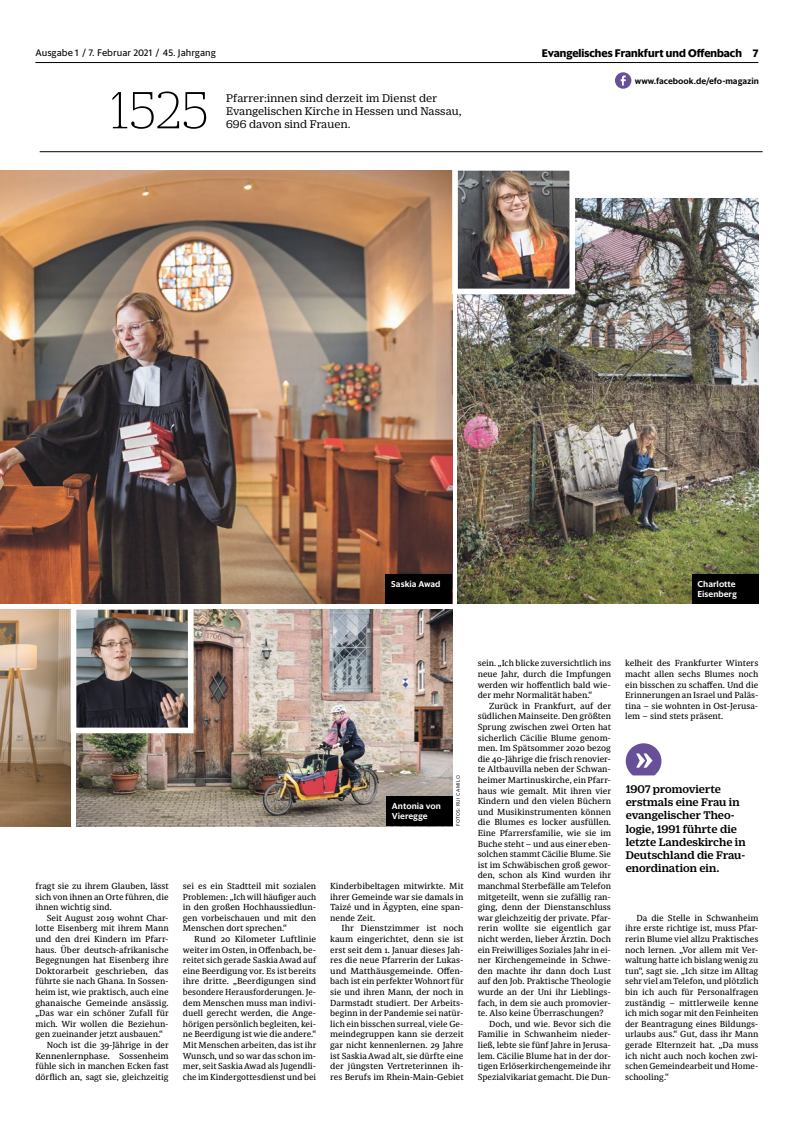
<style>
.page{position:relative;width:808px;height:1134px;background:#fff}
.page>*{position:absolute;margin:0;border:0;box-sizing:border-box;transform-origin:0 0}
.t1{font:100 56.7px "Duplicate Ionic";color:#000}
.t2{font:500 12px/13.2px "Duplicate Ionic";color:#000}
.t3{font:12px/13.2px "Duplicate Ionic";letter-spacing:.01em;color:#000}
.t4{font:700 10.9px "Sanomat Sans";color:#000}
.t5{font:9.8px "Sanomat Sans Text";color:#000}
.t6{font:8.7px/10.6px "Sindelar Regular B";color:#000;text-align:justify}
.t7{font:600 8.7px/10.4px "Sanomat Sans Text";color:#fff}
.t8{font:600 8.7px "Sanomat Sans Text";color:#000}
.t9{font:5px "Sanomat Sans Text";letter-spacing:.07em;color:#000}
</style>
<div class="page">
<hr style="left:40px;top:151px;width:723px;height:1px;background:#000">
<div style="left:615px;top:72px;width:16px;height:17px;background:#685098;border-radius:50%"></div>
<svg style="left:621px;top:75px;width:5px;height:11px"></svg>
<hr style="left:35px;top:62px;width:723px;height:1px;background:#000">
<img style="left:0;top:610px;width:71px;height:216px">
<img style="left:77px;top:610px;width:375px;height:216px">
<img style="left:78px;top:611px;width:109px;height:115px">
<div style="left:71px;top:604px;width:123px;height:129px;border:6px solid #fff"></div>
<img style="left:0;top:170px;width:452px;height:434px">
<img style="left:458px;top:198px;width:300px;height:406px">
<svg style="left:626px;top:743px;width:35px;height:32px"></svg>
<img style="left:459px;top:172px;width:109px;height:115px">
<div style="left:452px;top:165px;width:123px;height:129px;border:6px solid #fff"></div>
<div style="left:692px;top:574px;width:66px;height:30px;background:#000"></div>
<div style="left:386px;top:796px;width:67px;height:30px;background:#000"></div>
<div style="left:386px;top:574px;width:66px;height:30px;background:#000"></div>
<p class="t5" style="left:35px;top:46px;width:182px">Ausgabe 1 / 7. Februar 2021 / 45. Jahrgang</p>
<p class="t4" style="left:542px;top:44px;width:218px">Evangelisches Frankfurt und Offenbach 7</p>
<h1 class="t1" style="left:109px;top:74px;width:101px">1525</h1>
<h2 class="t3" style="left:226px;top:90px;width:237px">Pfarrer:innen sind derzeit im Dienst der<br>Evangelischen Kirche in Hessen und Nassau,</h2>
<h2 class="t3" style="left:226px;top:117px;width:126px">696 davon sind Frauen.</h2>
<p class="t8" style="left:635px;top:74px;width:126px">www.facebook.de/efo-magazin</p>
<p class="t7" style="left:391px;top:578px;width:51px">Saskia Awad</p>
<p class="t7" style="left:697px;top:578px;width:41px">Charlotte<br>Eisenberg</p>
<p class="t6" style="left:35px;top:881px;width:135px">fragt sie zu ihrem Glauben, lässt sich von ihnen an Orte führen, die ihnen wichtig sind.</p>
<p class="t6" style="left:47px;top:913px;width:123px">Seit August 2019 wohnt Char-</p>
<p class="t6" style="left:35px;top:923px;width:135px">lotte Eisenberg mit ihrem Mann</p>
<p class="t6" style="left:35px;top:934px;width:135px">und den drei Kindern im Pfarr-</p>
<p class="t6" style="left:35px;top:945px;width:135px">haus. Über deutsch-afrikanische</p>
<p class="t6" style="left:35px;top:955px;width:135px">Begegnungen hat Eisenberg ihre</p>
<p class="t6" style="left:35px;top:966px;width:135px">Doktorarbeit geschrieben, das</p>
<p class="t6" style="left:35px;top:976px;width:135px">führte sie nach Ghana. In Sossen-</p>
<p class="t6" style="left:35px;top:987px;width:135px">heim ist, wie praktisch, auch eine</p>
<p class="t6" style="left:35px;top:998px;width:135px">ghanaische Gemeinde ansässig.</p>
<p class="t6" style="left:35px;top:1008px;width:135px">„Das war ein schöner Zufall für</p>
<p class="t6" style="left:35px;top:1019px;width:135px">mich. Wir wollen die Beziehun-</p>
<p class="t6" style="left:35px;top:1029px;width:129px">gen zueinander jetzt ausbauen.“</p>
<p class="t6" style="left:47px;top:1040px;width:124px">Noch ist die 39-Jährige in der</p>
<p class="t6" style="left:35px;top:1051px;width:135px">Kennenlernphase. Sossenheim</p>
<p class="t6" style="left:35px;top:1061px;width:135px">fühle sich in manchen Ecken fast</p>
<p class="t6" style="left:35px;top:1072px;width:135px">dörflich an, sagt sie, gleichzeitig</p>
<p class="t7" style="left:392px;top:800px;width:50px">Antonia von<br>Vieregge</p>
<p class="t9" style="left:454px;top:826px;width:52px;rotate:-90deg">Fotos: Rui Camilo</p>
<p class="t6" style="left:183px;top:881px;width:135px">sei es ein Stadtteil mit sozialen Problemen: „Ich will häufiger auch in den großen Hochhaussiedlun&shy;gen vorbeischauen und mit den Menschen dort sprechen.“</p>
<p class="t6" style="left:183px;top:934px;width:135px;text-indent:11px">Rund 20 Kilometer Luftlinie weiter im Osten, in Offenbach, be&shy;reitet sich gerade Saskia Awad auf eine Beerdigung vor. Es ist bereits ihre dritte. „Beerdigungen sind besondere Herausforderungen. Je&shy;dem Menschen muss man indivi&shy;duell gerecht werden, die Ange&shy;hörigen persönlich begleiten, kei&shy;ne Beerdigung ist wie die andere.“ Mit Menschen arbeiten, das ist ihr Wunsch, und so war das schon im&shy;mer, seit Saskia Awad als Jugendli&shy;che im Kindergottesdienst und bei</p>
<p class="t6" style="left:330px;top:881px;width:135px">Kinderbibeltagen mitwirkte. Mit ihrer Gemeinde war sie damals in Taizé und in Ägypten, eine span&shy;nende Zeit.</p>
<p class="t6" style="left:330px;top:923px;width:135px;text-indent:11px">Ihr Dienstzimmer ist noch kaum eingerichtet, denn sie ist erst seit dem 1. Januar dieses Jah&shy;res die neue Pfarrerin der Lukas&shy;und Matthäusgemeinde. Offen&shy;bach ist ein perfekter Wohnort für sie und ihren Mann, der noch in Darmstadt studiert. Der Arbeits&shy;beginn in der Pandemie sei natür&shy;lich ein bisschen surreal, viele Ge&shy;meindegruppen kann sie derzeit gar nicht kennenlernen. 29 Jahre ist Saskia Awad alt, sie dürfte eine der jüngsten Vertreterinnen ih&shy;res Berufs im Rhein-Main-Gebiet</p>
<p class="t6" style="left:478px;top:658px;width:135px">sein. „Ich blicke zuversichtlich ins neue Jahr, durch die Impfungen werden wir hoffentlich bald wie&shy;der mehr Normalität haben.“</p>
<p class="t6" style="left:489px;top:701px;width:124px">Zurück in Frankfurt, auf der</p>
<p class="t6" style="left:478px;top:711px;width:135px">südlichen Mainseite. Den größten</p>
<p class="t6" style="left:478px;top:722px;width:135px">Sprung zwischen zwei Orten hat</p>
<p class="t6" style="left:478px;top:733px;width:135px">sicherlich Cäcilie Blume genom-</p>
<p class="t6" style="left:478px;top:743px;width:135px">men. Im Spätsommer 2020 bezog</p>
<p class="t6" style="left:478px;top:754px;width:135px">die 40-Jährige die frisch renovier-</p>
<p class="t6" style="left:478px;top:764px;width:135px">te Altbauvilla neben der Schwan-</p>
<p class="t6" style="left:478px;top:775px;width:135px">heimer Martinuskirche, ein Pfarr-</p>
<p class="t6" style="left:478px;top:786px;width:135px">haus wie gemalt. Mit ihren vier</p>
<p class="t6" style="left:478px;top:796px;width:135px">Kindern und den vielen Büchern</p>
<p class="t6" style="left:478px;top:807px;width:135px">und Musikinstrumenten können</p>
<p class="t6" style="left:478px;top:817px;width:135px">die Blumes es locker ausfüllen.</p>
<p class="t6" style="left:478px;top:828px;width:135px">Eine Pfarrersfamilie, wie sie im</p>
<p class="t6" style="left:478px;top:839px;width:135px">Buche steht – und aus einer eben-</p>
<p class="t6" style="left:478px;top:849px;width:135px">solchen stammt Cäcilie Blume. Sie</p>
<p class="t6" style="left:478px;top:860px;width:135px">ist im Schwäbischen groß gewor-</p>
<p class="t6" style="left:478px;top:870px;width:135px">den, schon als Kind wurden ihr</p>
<p class="t6" style="left:478px;top:881px;width:135px">manchmal Sterbefälle am Telefon</p>
<p class="t6" style="left:478px;top:892px;width:135px">mitgeteilt, wenn sie zufällig ran-</p>
<p class="t6" style="left:478px;top:902px;width:135px">ging, denn der Dienstanschluss</p>
<p class="t6" style="left:478px;top:913px;width:135px">war gleichzeitig der private. Pfar-</p>
<p class="t6" style="left:478px;top:923px;width:135px">rerin wollte sie eigentlich gar</p>
<p class="t6" style="left:478px;top:934px;width:135px">nicht werden, lieber Ärztin. Doch</p>
<p class="t6" style="left:478px;top:945px;width:135px">ein Freiwilliges Soziales Jahr in ei-</p>
<p class="t6" style="left:478px;top:955px;width:135px">ner Kirchengemeinde in Schwe-</p>
<p class="t6" style="left:478px;top:966px;width:135px">den machte ihr dann doch Lust</p>
<p class="t6" style="left:478px;top:976px;width:135px">auf den Job. Praktische Theologie</p>
<p class="t6" style="left:478px;top:987px;width:135px">wurde an der Uni ihr Lieblings-</p>
<p class="t6" style="left:478px;top:998px;width:135px">fach, in dem sie auch promovier-</p>
<p class="t6" style="left:478px;top:1008px;width:127px">te. Also keine Überraschungen?</p>
<p class="t6" style="left:489px;top:1019px;width:123px">Doch, und wie. Bevor sich die</p>
<p class="t6" style="left:478px;top:1029px;width:135px">Familie in Schwanheim nieder-</p>
<p class="t6" style="left:478px;top:1040px;width:135px">ließ, lebte sie fünf Jahre in Jerusa-</p>
<p class="t6" style="left:478px;top:1051px;width:135px">lem. Cäcilie Blume hat in der dor-</p>
<p class="t6" style="left:478px;top:1061px;width:135px">tigen Erlöserkirchengemeinde ihr</p>
<p class="t6" style="left:478px;top:1072px;width:135px">Spezialvikariat gemacht. Die Dun-</p>
<p class="t6" style="left:625px;top:658px;width:135px">kelheit des Frankfurter Winters macht allen sechs Blumes noch ein bisschen zu schaffen. Und die Erinnerungen an Israel und Paläs&shy;tina – sie wohnten in Ost-Jerusa&shy;lem – sind stets präsent.</p>
<h2 class="t2" style="left:626px;top:781px;width:121px">1907 promovierte erstmals eine Frau in evangelischer Theo&shy;logie, 1991 führte die letzte Landeskirche in<br>Deutschland die Frau&shy;enordination ein.</h2>
<p class="t6" style="left:625px;top:913px;width:135px;text-indent:11px">Da die Stelle in Schwanheim ihre erste richtige ist, muss Pfar&shy;rerin Blume viel allzu Praktisches noch lernen. „Vor allem mit Ver&shy;waltung hatte ich bislang wenig zu tun“, sagt sie. „Ich sitze im Alltag sehr viel am Telefon, und plötzlich bin ich auch für Personalfragen zuständig – mittlerweile kenne ich mich sogar mit den Feinheiten der Beantragung eines Bildungs&shy;urlaubs aus.“ Gut, dass ihr Mann gerade Elternzeit hat. „Da muss ich nicht auch noch kochen zwi&shy;schen Gemeindearbeit und Home&shy;schooling.“</p>
</div>
